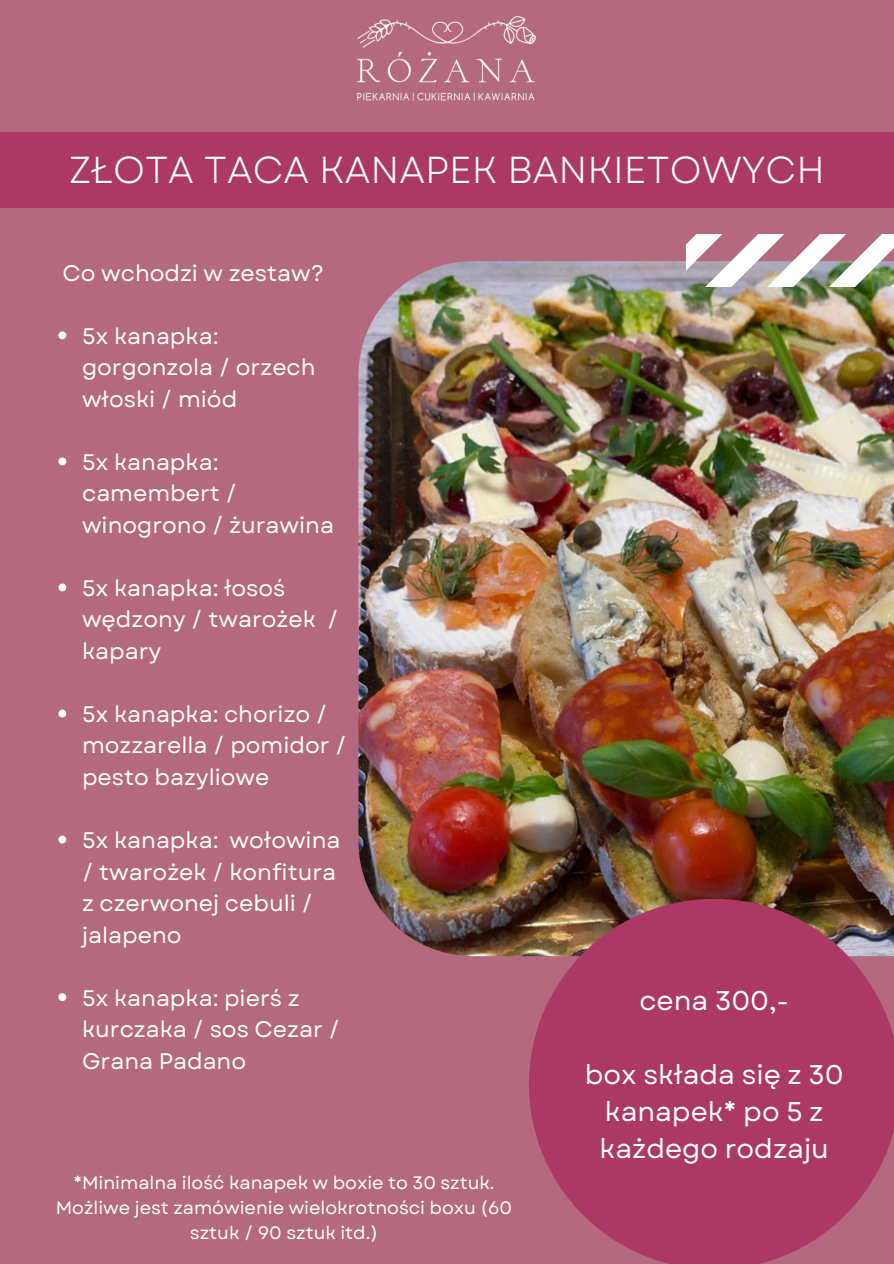
<style>
.page{position:relative;width:894px;height:1264px;background:#fff}
.page>*{position:absolute;margin:0;border:0;box-sizing:border-box;transform-origin:0 0}
.t1{font:37.5px "Garet";color:#fff}
.t2{font:27px/37.2px "Garet";color:#fff;text-align:center}
.t3{font:22.5px/31.5px "Garet";color:#fff}
.t4{font:18px/24.8px "Garet";color:#fff;text-align:center}
</style>
<div class="page">
<div style="left:0;top:0;width:893px;height:1263px;background:#b4697e"></div>
<img style="left:358px;top:261px;width:535px;height:695px">
<svg style="left:685px;top:234px;width:208px;height:52px"></svg>
<svg style="left:528px;top:898px;width:365px;height:365px;background:#a74163"></svg>
<div style="left:0;top:132px;width:893px;height:75px;background:#ac3963"></div>
<svg style="left:58px;top:331px;width:8px;height:8px"></svg>
<svg style="left:58px;top:457px;width:8px;height:8px"></svg>
<svg style="left:58px;top:583px;width:8px;height:8px"></svg>
<svg style="left:58px;top:709px;width:8px;height:8px"></svg>
<svg style="left:58px;top:835px;width:8px;height:8px"></svg>
<svg style="left:58px;top:993px;width:8px;height:8px"></svg>
<img style="left:357px;top:16px;width:178px;height:85px">
<h1 class="t1" style="left:69px;top:143px;width:757px">ZŁOTA TACA KANAPEK BANKIETOWYCH</h1>
<p class="t3" style="left:62px;top:257px;width:263px">Co wchodzi w zestaw?</p>
<h3 class="t3" style="left:82px;top:320px;width:235px">5x kanapka: gorgonzola / orzech włoski / miód</h3>
<p class="t3" style="left:82px;top:446px;width:253px">5x kanapka: camembert / winogrono / żurawina</p>
<h3 class="t3" style="left:82px;top:572px;width:258px">5x kanapka: łosoś wędzony / twarożek / kapary</h3>
<p class="t3" style="left:82px;top:698px;width:266px">5x kanapka: chorizo / mozzarella / pomidor / pesto bazyliowe</p>
<p class="t3" style="left:82px;top:824px;width:260px">5x kanapka: wołowina / twarożek / konfitura z czerwonej cebuli / jalapeno</p>
<p class="t3" style="left:82px;top:982px;width:259px">5x kanapka: pierś z kurczaka / sos Cezar /<br>Grana Padano</p>
<p class="t2" style="left:639px;top:981px;width:151px">cena 300,-</p>
<p class="t2" style="left:584px;top:1055px;width:260px">box składa się z 30 kanapek* po 5 z każdego rodzaju</p>
<h2 class="t4" style="left:56px;top:1170px;width:458px">*Minimalna ilość kanapek w boxie to 30 sztuk.<br>Możliwe jest zamówienie wielokrotności boxu (60 sztuk / 90 sztuk itd.)</h2>
</div>
